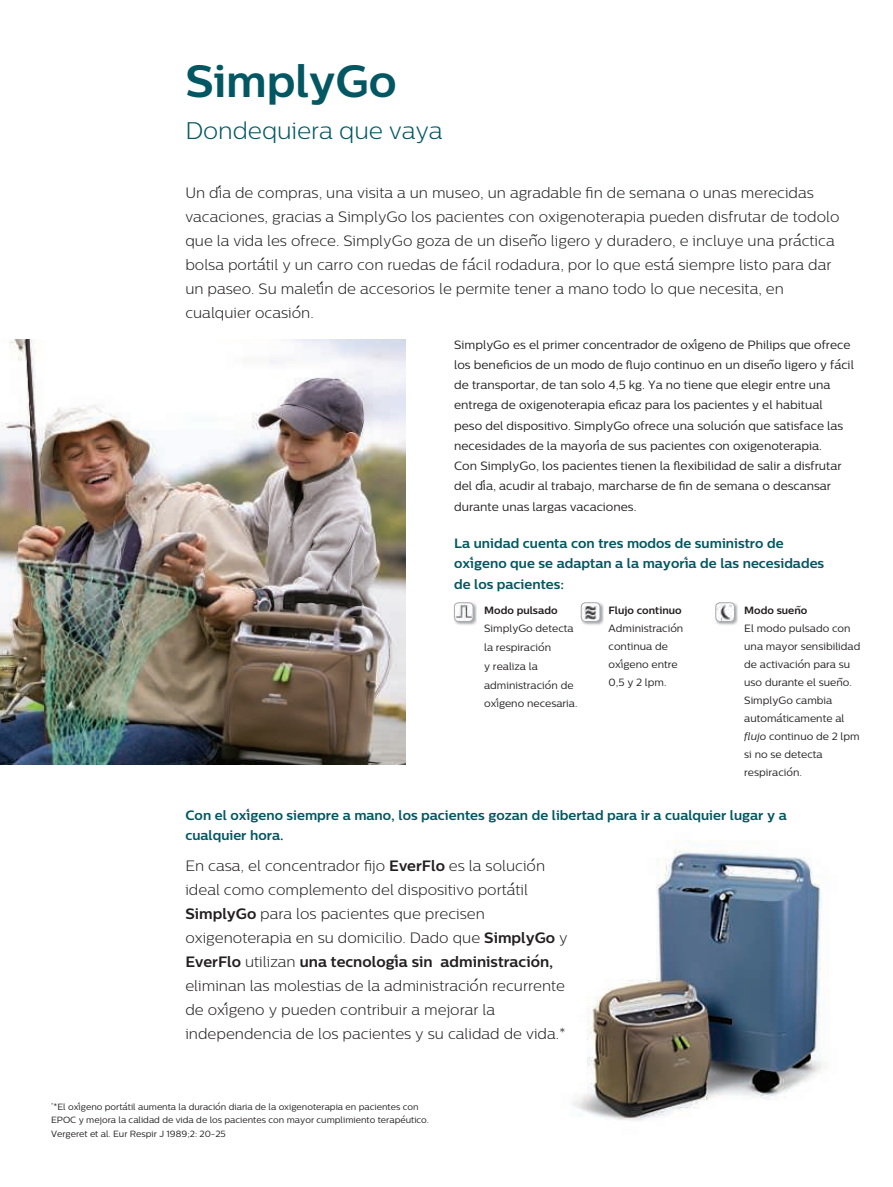
<style>
.page{position:relative;width:893px;height:1187px;background:#fff}
.page>*{position:absolute;margin:0;border:0;box-sizing:border-box;transform-origin:0 0}
.t1{font:700 45px "Centrale Sans";letter-spacing:-.005em;color:#035762}
.t2{font:300 24px "Centrale Sans";letter-spacing:-.005em;color:#035762}
.t3{font:300 15px/24px "Centrale Sans";color:#231f20}
.t4{font:700 13.5px/20.2px "Centrale Sans";color:#035762}
.t5{font:12px/20.2px "Centrale Sans";color:#231f20}
.t6{font:10.5px/18px "Centrale Sans";color:#231f20}
.t7{font:700 10.5px "Centrale Sans";color:#231f20}
.t8{font:9px/13.5px "Centrale Sans";color:#231f20}
.s1{font-family:"Verdana";font-weight:400;font-style:italic}
.s2{font-family:"Verdana";font-style:italic}
.s3{font-weight:700}
.s4{font-style:italic}
</style>
<div class="page">
<img style="left:0;top:339px;width:405px;height:426px">
<img style="left:572px;top:848px;width:252px;height:273px">
<img style="left:715px;top:602px;width:23px;height:23px">
<img style="left:717px;top:604px;width:17px;height:17px">
<div style="left:716px;top:602px;width:19px;height:19px;border:1px solid #a8a9ad;border-radius:4px"></div>
<img style="left:580px;top:602px;width:24px;height:23px">
<div style="left:581px;top:602px;width:19px;height:19px;background:#fff;border-radius:4px"></div>
<img style="left:583px;top:605px;width:15px;height:14px">
<div style="left:581px;top:602px;width:19px;height:19px;border:1px solid #a8a9ad;border-radius:4px"></div>
<img style="left:453px;top:602px;width:24px;height:23px">
<img style="left:454px;top:603px;width:17px;height:17px">
<div style="left:454px;top:602px;width:19px;height:19px;border:1px solid #a8a9ad;border-radius:4px"></div>
<h1 class="t1" style="left:185px;top:54px;width:213px">SimplyGo</h1>
<h2 class="t2" style="left:185px;top:117px;width:259px">Dondequiera que vaya</h2>
<p class="t3" style="left:185px;top:180px;width:656px">Un di<span class="s1">́</span>a de compras, una visita a un museo, un agradable fin de semana o unas merecidas vacaciones, gracias a SimplyGo los pacientes con oxigenoterapia pueden disfrutar de todolo que la vida les ofrece. SimplyGo goza de un disen<span class="s1">̃</span>o ligero y duradero, e incluye una pra<span class="s1">́</span>ctica bolsa porta<span class="s1">́</span>til y un carro con ruedas de fa<span class="s1">́</span>cil rodadura, por lo que esta<span class="s1">́</span>siempre listo para dar un paseo. Su maleti<span class="s1">́</span>n de accesorios le permite tener a mano todo lo que necesita, en cualquier ocasio<span class="s1">́</span>n.</p>
<p class="t5" style="left:454px;top:334px;width:401px">SimplyGo es el primer concentrador de oxi<span class="s2">́</span>geno de Philips que ofrece los beneficios de un modo de flujo continuo en un disen<span class="s2">̃</span>o ligero y fa<span class="s2">́</span>cil de transportar, de tan solo 4,5 kg. Ya no tiene que elegir entre una entrega de oxigenoterapia eficaz para los pacientes y el habitual<br>peso del dispositivo. SimplyGo ofrece una solucio<span class="s2">́</span>n que satisface las necesidades de la mayori<span class="s2">́</span>a de sus pacientes con oxigenoterapia.<br>Con SimplyGo, los pacientes tienen la flexibilidad de salir a disfrutar del di<span class="s2">́</span>a, acudir al trabajo, marcharse de fin de semana o descansar durante unas largas vacaciones.</p>
<p class="t4" style="left:454px;top:533px;width:372px">La unidad cuenta con tres modos de suministro de oxi<span class="s1">́</span>geno que se adaptan a la mayori<span class="s1">́</span>a de las necesidades de los pacientes:</p>
<p class="t7" style="left:484px;top:603px;width:75px">Modo pulsado</p>
<p class="t6" style="left:484px;top:619px;width:95px;line-height:18.8px">SimplyGo detecta la respiracio<span class="s2">́</span>n<br>y realiza la administracio<span class="s2">́</span>n de oxi<span class="s2">́</span>geno necesaria.</p>
<p class="t6" style="left:609px;top:600px;width:76px"><span class="s3">Flujo continuo<br></span>Administracio<span class="s2">́</span>n continua de oxi<span class="s2">́</span>geno entre<br>0,5 y 2 lpm.</p>
<p class="t6" style="left:744px;top:601px;width:118px"><span class="s3">Modo suen</span><span class="s2">̃</span><span class="s3">o<br></span>El modo pulsado con una mayor sensibilidad de activacio<span class="s2">́</span>n para su uso durante el suen<span class="s2">̃</span>o.<br>SimplyGo cambia automa<span class="s2">́</span>ticamente al <span class="s4">flujo</span> continuo de 2 lpm si no se detecta respiracio<span class="s2">́</span>n.</p>
<p class="t4" style="left:185px;top:804px;width:603px">Con el oxi<span class="s1">́</span>geno siempre a mano, los pacientes gozan de libertad para ir a cualquier lugar y a cualquier hora.</p>
<p class="t3" style="left:185px;top:853px;width:384px">En casa, el concentrador fijo <span class="s3">EverFlo</span> es la solucio<span class="s1">́</span>n ideal como complemento del dispositivo porta<span class="s1">́</span>til <span class="s3">SimplyGo</span> para los pacientes que precisen oxigenoterapia en su domicilio. Dado que <span class="s3">SimplyGo</span> y <span class="s3">EverFlo</span> utilizan <span class="s3">una tecnologi</span><span class="s1">́</span><span class="s3">a sin administracio</span><span class="s1">́</span><span class="s3">n, </span>eliminan las molestias de la administracio<span class="s1">́</span>n recurrente de oxi<span class="s1">́</span>geno y pueden contribuir a mejorar la independencia de los pacientes y su calidad de vida.*</p>
<p class="t8" style="left:51px;top:1099px;width:380px"><sup>*</sup>*El oxi<span class="s2">́</span>geno porta<span class="s2">́</span>til aumenta la duracio<span class="s2">́</span>n diaria de la oxigenoterapia en pacientes con<br>EPOC y mejora la calidad de vida de los pacientes con mayor cumplimiento terape<span class="s2">́</span>utico.<br>Vergeret et al. Eur Respir J 1989;2: 20-25</p>
</div>
